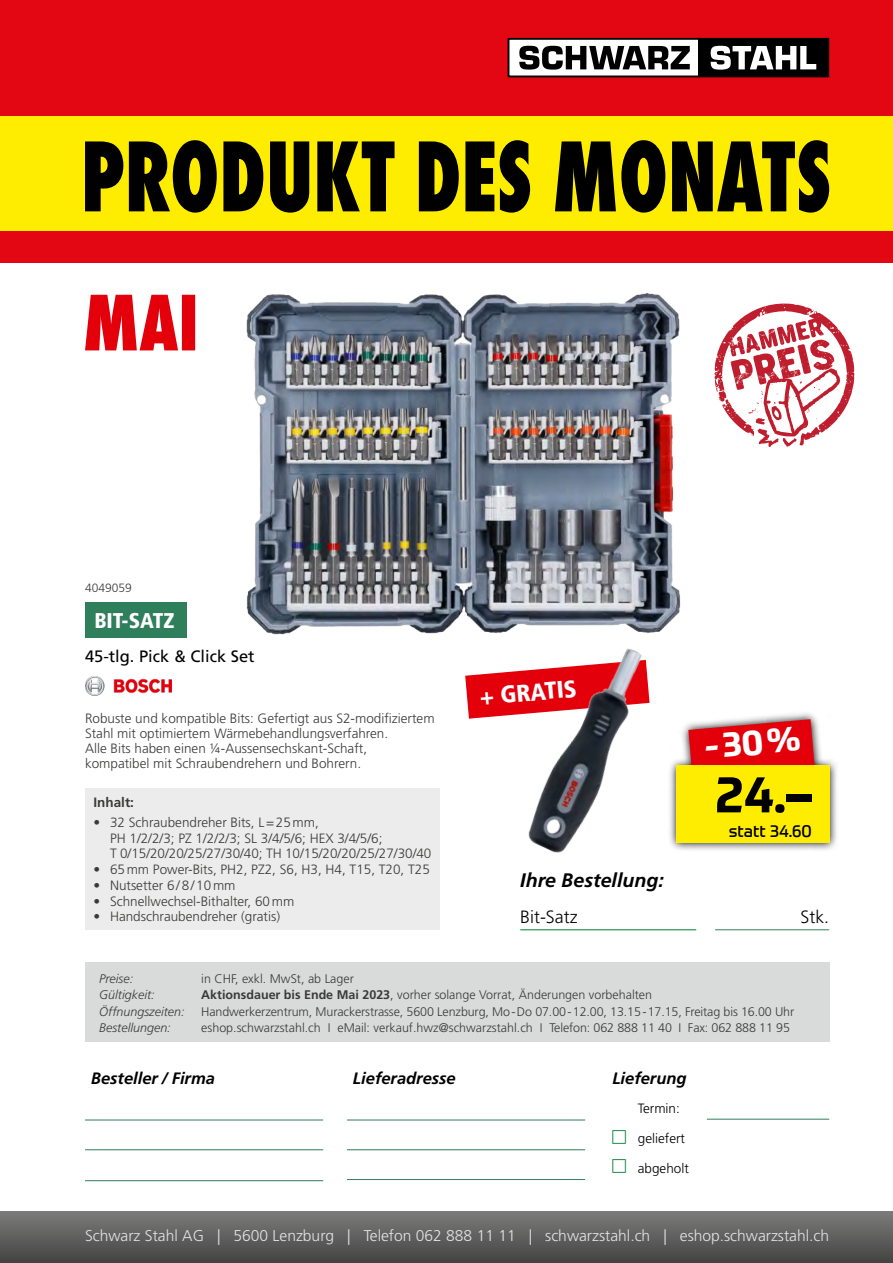
<style>
.page{position:relative;width:893px;height:1263px;background:#fff}
.page>*{position:absolute;margin:0;border:0;box-sizing:border-box;transform-origin:0 0}
.t1{font:700 51.45px "Prometo";color:#000}
.t2{font:700 35.1px "Prometo";color:#fff}
.t3{font:900 condensed 24px "Frutiger LT Std";color:#fff}
.t4{font:900 condensed 21.3px "Frutiger LT Std";color:#fff}
.t5{font:italic 700 19.5px "Frutiger LT Std";color:#000}
.t6{font:300 17.85px "Frutiger LT Std";color:#000}
.t7{font:17.1px "Prometo";color:#000}
.t8{font:italic 700 16.5px "Frutiger LT Std";color:#000}
.t9{font:16.5px "Frutiger LT Std";color:#000}
.t10{font:300 15.6px "Frutiger LT Std";color:#e3e3e3}
.t11{font:300 13.5px/15px "Frutiger LT Std";color:#3a3a39}
.t12{font:300 13.5px "Frutiger LT Std";color:#000}
.t13{font:700 13.5px "Frutiger LT Std";color:#3a3a39}
.t14{font:300 12.45px "Frutiger LT Std";color:#3a3a39}
.t15{font:italic 300 12.45px "Frutiger LT Std";color:#3a3a39}
.t16{font:300 12px "Frutiger LT Std";color:#3a3a39}
.s1{font-weight:700}
.s2{font-family:"Frutiger LT"}
</style>
<div class="page">
<img style="left:246px;top:293px;width:435px;height:342px">
<div style="left:85px;top:962px;width:744px;height:80px;background:#d9dada"></div>
<hr style="left:85px;top:1120px;width:238px;height:1px;background:#2f7e5c">
<hr style="left:85px;top:1149px;width:238px;height:1px;background:#2f7e5c">
<hr style="left:85px;top:1180px;width:238px;height:1px;background:#2f7e5c">
<hr style="left:347px;top:1120px;width:238px;height:1px;background:#2f7e5c">
<hr style="left:347px;top:1149px;width:238px;height:1px;background:#2f7e5c">
<hr style="left:347px;top:1179px;width:238px;height:1px;background:#2f7e5c">
<hr style="left:707px;top:1119px;width:122px;height:1px;background:#2f7e5c">
<hr style="left:715px;top:929px;width:114px;height:1px;background:#2f7e5c">
<hr style="left:520px;top:929px;width:176px;height:1px;background:#007c2f">
<svg style="left:714px;top:303px;width:140px;height:144px"></svg>
<div style="left:0;top:0;width:893px;height:262px;background:#e30713"></div>
<div style="left:0;top:116px;width:893px;height:115px;background:#ffed00"></div>
<svg style="left:85px;top:140px;width:744px;height:73px;fill:#000"></svg>
<div style="left:699px;top:39px;width:129px;height:37px;background:#000"></div>
<div style="left:698px;top:38px;width:131px;height:39px;border:2px solid #000"></div>
<div style="left:508px;top:39px;width:191px;height:37px;background:#fff"></div>
<div style="left:508px;top:38px;width:192px;height:39px;border:2px solid #000"></div>
<svg style="left:519px;top:46px;width:171px;height:24px"></svg>
<svg style="left:711px;top:46px;width:105px;height:24px"></svg>
<div style="left:85px;top:788px;width:355px;height:142px;background:#ececec"></div>
<div style="left:85px;top:603px;width:101px;height:35px;background:#2f7e5c"></div>
<svg style="left:669px;top:713px;width:168px;height:137px"></svg>
<svg style="left:688px;top:719px;width:127px;height:47px"></svg>
<div style="left:676px;top:817px;width:153px;height:26px;background:#ffed00"></div>
<div style="left:676px;top:766px;width:153px;height:53px;background:#ffed00"></div>
<img style="left:85px;top:676px;width:86px;height:20px">
<svg style="left:85px;top:295px;width:110px;height:55px"></svg>
<svg style="left:465px;top:672px;width:43px;height:47px"></svg>
<img style="left:508px;top:622px;width:157px;height:231px">
<div style="left:0;top:1212px;width:893px;height:51px;background:linear-gradient(to bottom,#7b7b7a,#434342)"></div>
<p class="t16" style="left:85px;top:581px;width:48px">4049059</p>
<h3 class="t4" style="left:94px;top:608px;width:82px">BIT-SATZ</h3>
<p class="t9" style="left:85px;top:646px;width:171px">45-tlg. Pick &amp; Click Set</p>
<p class="t11" style="left:85px;top:711px;width:351px">Robuste und kompatible Bits: Gefertigt aus S2-modifiziertem Stahl mit optimiertem Wärmebehandlungsverfahren.<br>Alle Bits haben einen ¼-Aussensechskant-Schaft, kompatibel mit Schraubendrehern und Bohrern.</p>
<p class="t13" style="left:94px;top:794px;width:42px">Inhalt:</p>
<p class="t11" style="left:110px;top:814px;width:323px;line-height:15.8px;text-indent:-16px">• 32 Schraubendreher Bits, L=25mm,<br>PH 1/2/2/3; PZ 1/2/2/3; SL 3/4/5/6; HEX 3/4/5/6;<br>T 0/15/20/20/25/27/30/40; TH 10/15/20/20/25/27/30/40</p>
<p class="t11" style="left:94px;top:862px;width:338px">• 65mm Power-Bits, PH2, PZ2, S6, H3, H4, T15, T20, T25</p>
<p class="t11" style="left:94px;top:878px;width:143px">• Nutsetter 6/8/10mm</p>
<p class="t11" style="left:94px;top:894px;width:202px">• Schnellwechsel-Bithalter, 60mm</p>
<p class="t11" style="left:94px;top:909px;width:188px">• Handschraubendreher (gratis)</p>
<h3 class="t3" style="left:479px;top:682px;width:99px;rotate:-5deg">+ GRATIS</h3>
<h2 class="t2" style="left:703px;top:724px;width:97px;rotate:-5deg">-30%</h2>
<h1 class="t1" style="left:715px;top:762px;width:98px">24.–</h1>
<p class="t7" style="left:729px;top:820px;width:85px">statt 34.60</p>
<h3 class="t5" style="left:520px;top:869px;width:145px">Ihre Bestellung:</h3>
<h3 class="t6" style="left:520px;top:906px;width:59px">Bit-Satz</h3>
<h3 class="t6" style="left:800px;top:906px;width:30px">Stk.</h3>
<p class="t15" style="left:99px;top:972px;width:36px">Preise:</p>
<p class="t14" style="left:201px;top:972px;width:154px">in CHF, exkl. MwSt, ab Lager</p>
<p class="t15" style="left:99px;top:988px;width:57px">Gültigkeit:</p>
<p class="t14" style="left:201px;top:988px;width:452px"><span class="s1">Aktionsdauer bis Ende Mai 2023</span>, vorher solange Vorrat, Änderungen vorbehalten</p>
<p class="t15" style="left:99px;top:1004px;width:87px">Öffnungszeiten:</p>
<p class="t14" style="left:201px;top:1004px;width:594px">Handwerkerzentrum, Murackerstrasse, 5600 Lenzburg, Mo-Do 07.00-12.00, 13.15-17.15, Freitag bis 16.00 Uhr</p>
<p class="t15" style="left:99px;top:1020px;width:73px">Bestellungen:</p>
<p class="t14" style="left:201px;top:1020px;width:590px">eshop.schwarzstahl.ch I eMail: verkauf.hwz@schwarzstahl.ch I Telefon: 062 888 11 40 I Fax: 062 888 11 95</p>
<p class="t8" style="left:91px;top:1069px;width:125px">Besteller / Firma</p>
<p class="t8" style="left:353px;top:1069px;width:104px">Lieferadresse</p>
<p class="t8" style="left:612px;top:1069px;width:76px">Lieferung</p>
<p class="t12" style="left:638px;top:1101px;width:43px">Termin:</p>
<p class="t12" style="left:638px;top:1130px;width:49px">geliefert</p>
<p class="t12" style="left:638px;top:1160px;width:53px">abgeholt</p>
<p class="t10" style="left:85px;top:1227px;width:746px">Schwarz Stahl AG <span class="s2">|</span> 5600 Lenzburg <span class="s2">|</span> Telefon 062 888 11 11 <span class="s2">|</span> schwarzstahl.ch <span class="s2">|</span> eshop.schwarzstahl.ch</p>
</div>
